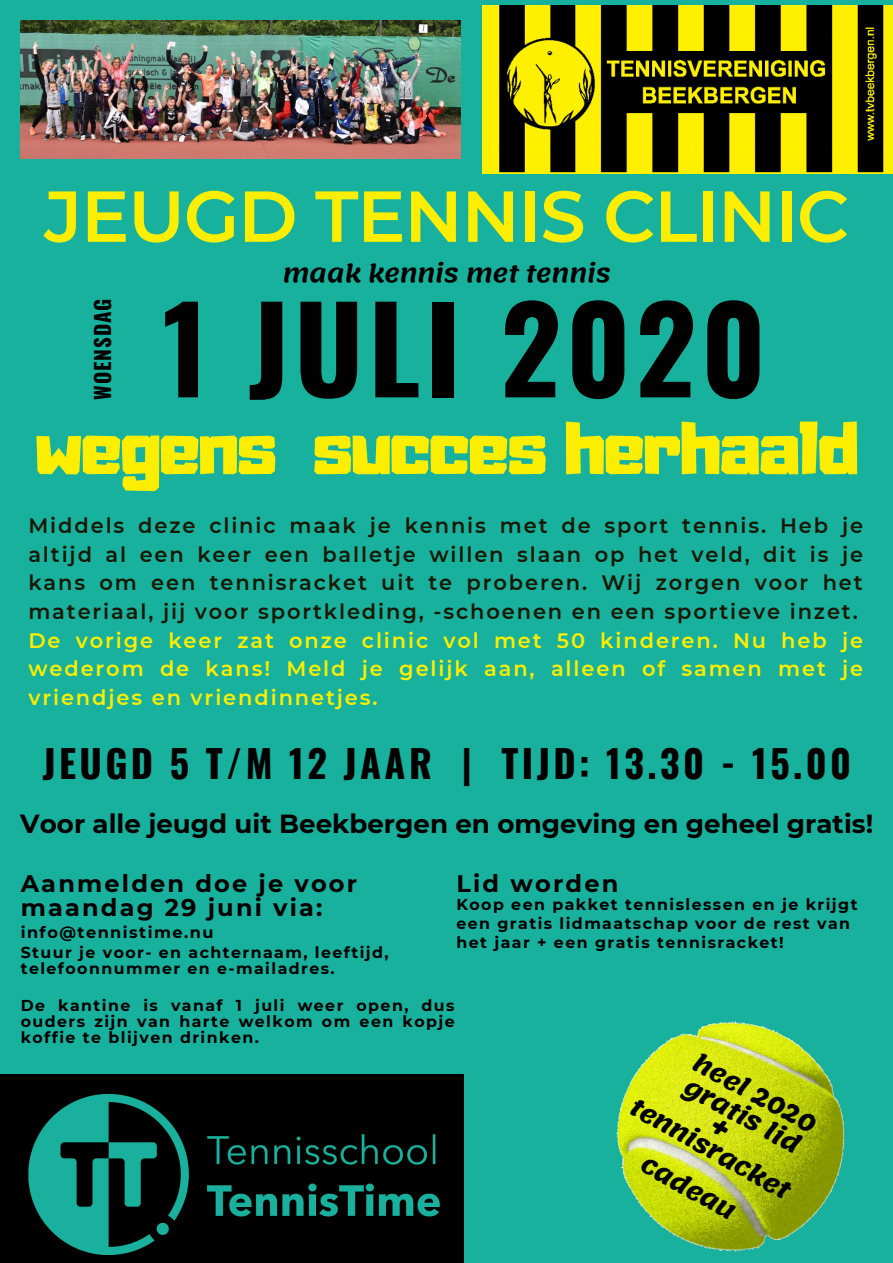
<style>
.page{position:relative;width:893px;height:1263px;background:#18b19d}
.page>*{position:absolute;margin:0;border:0;box-sizing:border-box;transform-origin:0 0}
.t1{font:700 118.05px "Oswald";letter-spacing:.04em;color:#010102}
.t2{font:600 72px "Montserrat";letter-spacing:-.015em;color:#fbee01}
.t3{font:66px "Adumu";letter-spacing:-.015em;color:#fbee01}
.t4{font:700 38.1px "Oswald";letter-spacing:.09em;color:#000}
.t5{font:700 26.1px "Montserrat";color:#010102}
.t6{font:700 24.6px/25.8px "Lemonada";color:#000}
.t7{font:700 24px/23.9px "Montserrat";letter-spacing:.09em;color:#000}
.t8{font:600 24px "Lemonada";letter-spacing:-.015em;color:#000}
.t9{font:700 21px "Oswald";letter-spacing:.04em;color:#010102}
.t10{font:600 20.92px/28.7px "Montserrat";letter-spacing:.09em;color:#191805;text-align:justify}
.t11{font:600 20.92px/28.7px "Montserrat";letter-spacing:.09em;color:#fbee01;text-align:justify}
.t12{font:700 16.12px "Montserrat";letter-spacing:.09em;color:#000}
.t13{font:700 15.75px/15.7px "Montserrat";letter-spacing:.09em;color:#000}
</style>
<div class="page">
<img style="left:483px;top:5px;width:410px;height:168px">
<div style="left:0;top:1075px;width:464px;height:188px;background:#000"></div>
<img style="left:28px;top:1094px;width:411px;height:160px">
<img style="left:616px;top:1021px;width:229px;height:231px">
<img style="left:21px;top:20px;width:440px;height:139px">
<svg style="left:710px;top:1117px;width:21px;height:21px"></svg>
<h2 class="t2" style="left:44px;top:172px;width:806px">JEUGD TENNIS CLINIC</h2>
<h3 class="t9" style="left:86px;top:399px;width:102px;rotate:-90deg">WOENSDAG</h3>
<h3 class="t8" style="left:283px;top:259px;width:330px">maak kennis met tennis</h3>
<h1 class="t1" style="left:163px;top:256px;width:605px">1 JULI 2020</h1>
<h3 class="t3" style="left:35px;top:393px;width:825px">wegens succes herhaald</h3>
<p class="t10" style="left:28px;top:511px;width:836px">Middels deze clinic maak je kennis met de sport tennis. Heb je altijd al een keer een balletje willen slaan op het veld, dit is je kans om een tennisracket uit te proberen. Wij zorgen voor het materiaal, jij voor sportkleding, -schoenen en een sportieve inzet.</p>
<h3 class="t11" style="left:28px;top:626px;width:836px">De vorige keer zat onze clinic vol met 50 kinderen. Nu heb je wederom de kans! Meld je gelijk aan, alleen of samen met je vriendjes en vriendinnetjes.</h3>
<h3 class="t4" style="left:42px;top:733px;width:810px">JEUGD 5 T/M 12 JAAR | TIJD: 13.30 - 15.00</h3>
<h3 class="t5" style="left:20px;top:807px;width:854px">Voor alle jeugd uit Beekbergen en omgeving en geheel gratis!</h3>
<h3 class="t7" style="left:21px;top:871px;width:338px">Aanmelden doe je voor maandag 29 juni via:</h3>
<p class="t12" style="left:21px;top:922px;width:194px">info@tennistime.nu</p>
<p class="t13" style="left:21px;top:944px;width:369px">Stuur je voor- en achternaam, leeftijd, telefoonnummer en e-mailadres.</p>
<h3 class="t7" style="left:456px;top:871px;width:163px">Lid worden</h3>
<p class="t13" style="left:456px;top:895px;width:403px;line-height:18.8px">Koop een pakket tennislessen en je krijgt een gratis lidmaatschap voor de rest van het jaar + een gratis tennisracket!</p>
<p class="t13" style="left:21px;top:998px;width:435px;text-align:justify">De kantine is vanaf 1 juli weer open, dus ouders zijn van harte welkom om een kopje koffie te blijven drinken.</p>
<h3 class="t6" style="left:701px;top:1050px;width:138px;rotate:28deg">heel 2020 gratis lid</h3>
<h3 class="t6" style="left:642px;top:1085px;width:181px;line-height:44.5px;text-align:center;rotate:29deg">tennisracket cadeau</h3>
</div>
